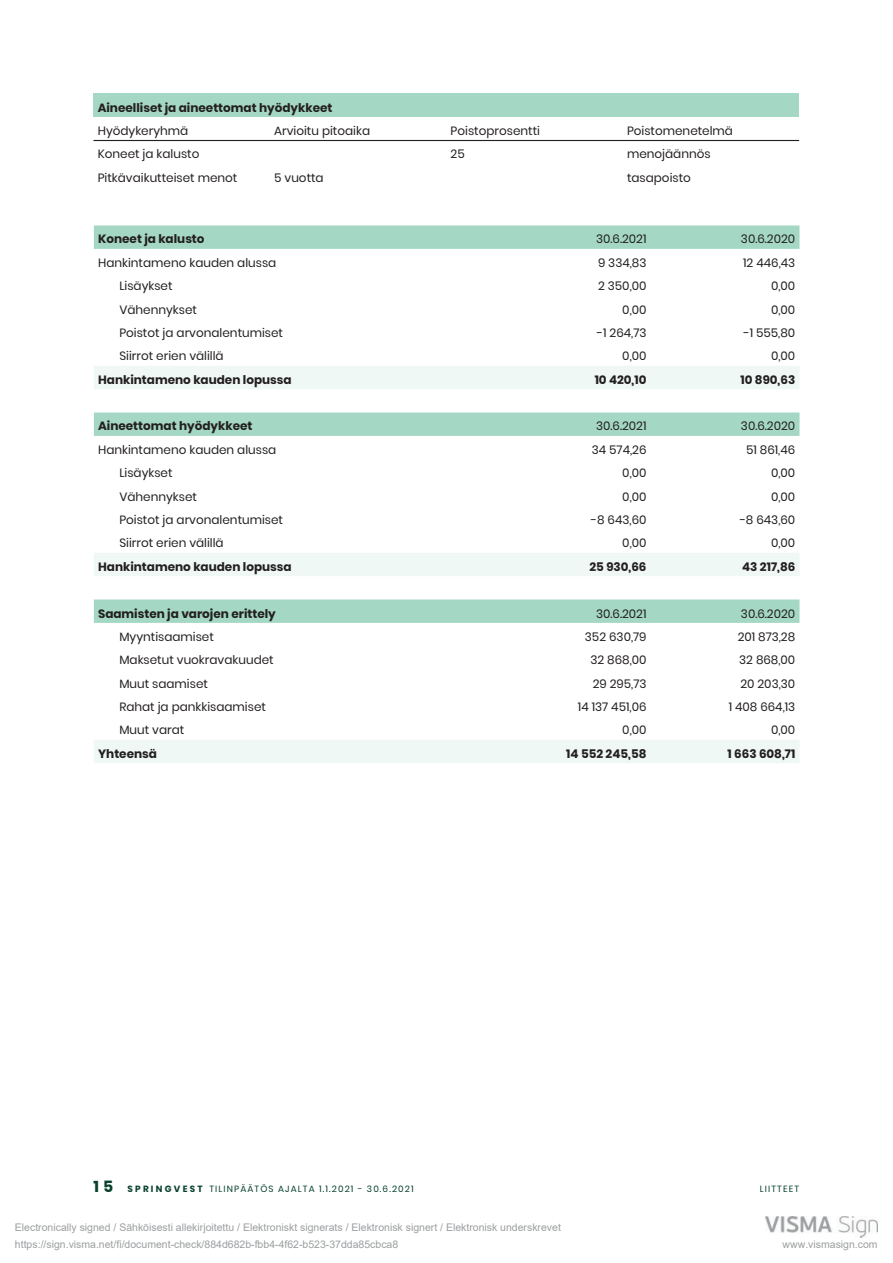
<style>
.page{position:relative;width:893px;height:1263px;background:#fff}
.page>*{position:absolute;margin:0;border:0;box-sizing:border-box;transform-origin:0 0}
.t1{font:12px "Poppins";color:#231f20}
.t2{font:700 12px "Poppins";color:#231f20}
.t3{font:10.5px "Arial";color:#9c9ea0}
.t4{font:9px "Poppins";letter-spacing:.125em;color:#09422c}
.s1{font-weight:700;font-size:15.75px}
.s2{font-weight:700}
</style>
<div class="page">
<div style="left:94px;top:94px;width:705px;height:23px;background:#a4d8c4"></div>
<hr style="left:94px;top:140px;width:705px;height:1px;background:#231f20">
<div style="left:94px;top:226px;width:705px;height:23px;background:#a4d8c4"></div>
<svg style="left:94px;top:366px;width:705px;height:397px"></svg>
<img style="left:765px;top:1216px;width:113px;height:21px">
<p class="t2" style="left:98px;top:99px;width:236px">Aineelliset ja aineettomat hyödykkeet</p>
<p class="t1" style="left:98px;top:123px;width:92px">Hyödykeryhmä</p>
<p class="t1" style="left:274px;top:123px;width:97px">Arvioitu pitoaika</p>
<p class="t1" style="left:451px;top:123px;width:91px">Poistoprosentti</p>
<p class="t1" style="left:627px;top:123px;width:108px">Poistomenetelmä</p>
<p class="t1" style="left:98px;top:146px;width:103px">Koneet ja kalusto</p>
<p class="t1" style="left:451px;top:146px;width:16px">25</p>
<p class="t1" style="left:627px;top:146px;width:85px">menojäännös</p>
<p class="t1" style="left:98px;top:169px;width:141px">Pitkävaikutteiset menot</p>
<p class="t1" style="left:274px;top:169px;width:51px">5 vuotta</p>
<p class="t1" style="left:627px;top:169px;width:65px">tasapoisto</p>
<p class="t2" style="left:98px;top:231px;width:108px">Koneet ja kalusto</p>
<p class="t1" style="left:596px;top:231px;width:52px">30.6.2021</p>
<p class="t1" style="left:741px;top:231px;width:56px">30.6.2020</p>
<p class="t1" style="left:98px;top:254px;width:180px">Hankintameno kauden alussa</p>
<p class="t1" style="left:598px;top:254px;width:50px">9 334,83</p>
<p class="t1" style="left:743px;top:254px;width:54px">12 446,43</p>
<p class="t1" style="left:119px;top:278px;width:55px">Lisäykset</p>
<p class="t1" style="left:598px;top:278px;width:50px">2 350,00</p>
<p class="t1" style="left:771px;top:278px;width:26px">0,00</p>
<p class="t1" style="left:119px;top:301px;width:79px">Vähennykset</p>
<p class="t1" style="left:622px;top:301px;width:26px">0,00</p>
<p class="t1" style="left:771px;top:301px;width:26px">0,00</p>
<p class="t1" style="left:119px;top:324px;width:165px">Poistot ja arvonalentumiset</p>
<p class="t1" style="left:597px;top:324px;width:51px">-1 264,73</p>
<p class="t1" style="left:744px;top:324px;width:53px">-1 555,80</p>
<p class="t1" style="left:119px;top:348px;width:106px">Siirrot erien välillä</p>
<p class="t1" style="left:622px;top:348px;width:26px">0,00</p>
<p class="t1" style="left:771px;top:348px;width:26px">0,00</p>
<p class="t2" style="left:98px;top:371px;width:195px">Hankintameno kauden lopussa</p>
<p class="t2" style="left:595px;top:371px;width:53px">10 420,10</p>
<p class="t2" style="left:740px;top:371px;width:56px">10 890,63</p>
<p class="t2" style="left:98px;top:418px;width:156px">Aineettomat hyödykkeet</p>
<p class="t1" style="left:596px;top:418px;width:52px">30.6.2021</p>
<p class="t1" style="left:741px;top:418px;width:56px">30.6.2020</p>
<p class="t1" style="left:98px;top:441px;width:180px">Hankintameno kauden alussa</p>
<p class="t1" style="left:592px;top:441px;width:56px">34 574,26</p>
<p class="t1" style="left:746px;top:441px;width:51px">51 861,46</p>
<p class="t1" style="left:119px;top:465px;width:55px">Lisäykset</p>
<p class="t1" style="left:622px;top:465px;width:26px">0,00</p>
<p class="t1" style="left:771px;top:465px;width:26px">0,00</p>
<p class="t1" style="left:119px;top:488px;width:79px">Vähennykset</p>
<p class="t1" style="left:622px;top:488px;width:26px">0,00</p>
<p class="t1" style="left:771px;top:488px;width:26px">0,00</p>
<p class="t1" style="left:119px;top:511px;width:165px">Poistot ja arvonalentumiset</p>
<p class="t1" style="left:591px;top:511px;width:57px">-8 643,60</p>
<p class="t1" style="left:740px;top:511px;width:57px">-8 643,60</p>
<p class="t1" style="left:119px;top:535px;width:106px">Siirrot erien välillä</p>
<p class="t1" style="left:622px;top:535px;width:26px">0,00</p>
<p class="t1" style="left:771px;top:535px;width:26px">0,00</p>
<p class="t2" style="left:98px;top:558px;width:195px">Hankintameno kauden lopussa</p>
<p class="t2" style="left:589px;top:558px;width:58px">25 930,66</p>
<p class="t2" style="left:742px;top:558px;width:55px">43 217,86</p>
<p class="t2" style="left:98px;top:605px;width:179px">Saamisten ja varojen erittely</p>
<p class="t1" style="left:596px;top:605px;width:52px">30.6.2021</p>
<p class="t1" style="left:741px;top:605px;width:56px">30.6.2020</p>
<p class="t1" style="left:119px;top:628px;width:96px">Myyntisaamiset</p>
<p class="t1" style="left:585px;top:628px;width:63px">352 630,79</p>
<p class="t1" style="left:738px;top:628px;width:59px">201 873,28</p>
<p class="t1" style="left:119px;top:652px;width:156px">Maksetut vuokravakuudet</p>
<p class="t1" style="left:590px;top:652px;width:58px">32 868,00</p>
<p class="t1" style="left:739px;top:652px;width:58px">32 868,00</p>
<p class="t1" style="left:119px;top:675px;width:90px">Muut saamiset</p>
<p class="t1" style="left:593px;top:675px;width:55px">29 295,73</p>
<p class="t1" style="left:740px;top:675px;width:56px">20 203,30</p>
<p class="t1" style="left:119px;top:698px;width:148px">Rahat ja pankkisaamiset</p>
<p class="t1" style="left:578px;top:698px;width:70px">14 137 451,06</p>
<p class="t1" style="left:729px;top:698px;width:68px">1 408 664,13</p>
<p class="t1" style="left:119px;top:722px;width:66px">Muut varat</p>
<p class="t1" style="left:622px;top:722px;width:26px">0,00</p>
<p class="t1" style="left:771px;top:722px;width:26px">0,00</p>
<p class="t2" style="left:98px;top:745px;width:60px">Yhteensä</p>
<p class="t2" style="left:566px;top:745px;width:82px">14 552 245,58</p>
<p class="t2" style="left:728px;top:745px;width:69px">1 663 608,71</p>
<p class="t4" style="left:94px;top:1182px;width:322px"><span class="s1">15</span> <span class="s2">SPRINGVEST</span> TILINPÄÄTÖS AJALTA 1.1.2021 - 30.6.2021</p>
<p class="t4" style="left:760px;top:1182px;width:41px">LIITTEET</p>
<p class="t3" style="left:15px;top:1222px;width:547px">Electronically signed / Sähköisesti allekirjoitettu / Elektroniskt signerats / Elektronisk signert / Elektronisk underskrevet</p>
<p class="t3" style="left:15px;top:1238px;width:385px">https://sign.visma.net/fi/document-check/884d682b-fbb4-4f62-b523-37dda85cbca8</p>
<p class="t3" style="left:782px;top:1238px;width:97px">www.vismasign.com</p>
</div>
